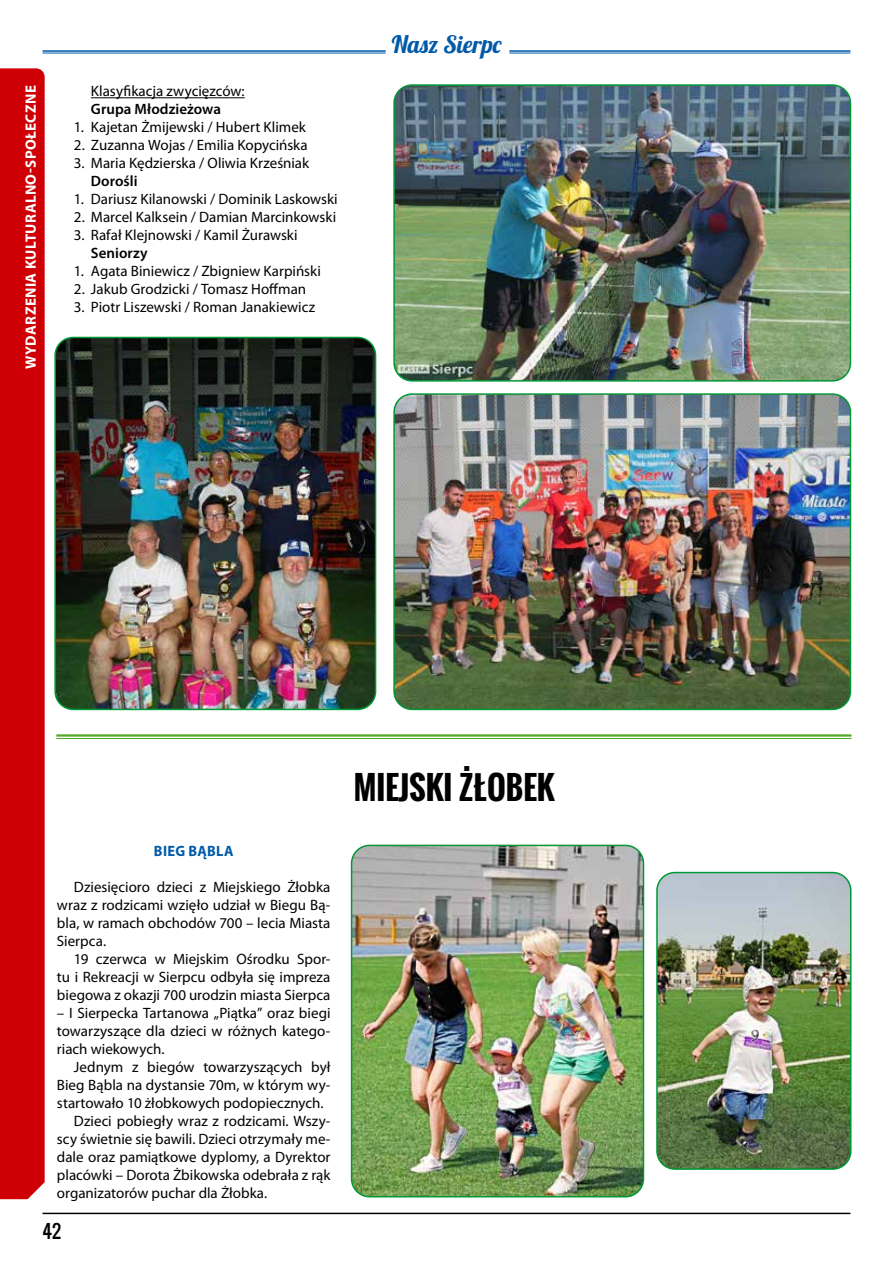
<style>
.page{position:relative;width:893px;height:1263px;background:#fff}
.page>*{position:absolute;margin:0;border:0;box-sizing:border-box;transform-origin:0 0}
.t1{font:700 31.5px "Oswald";color:#000}
.t2{font:24px "Lobster 1.4";color:#005aa9}
.t3{font:18px "Oswald";color:#000}
.t4{font:15px/18px "Myriad Pro";color:#000;text-align:justify}
.t5{font:600 15px "Myriad Pro";letter-spacing:.005em;color:#000}
.t6{font:700 15px "Myriad Pro";letter-spacing:.025em;color:#fff}
.t7{font:700 15px "Myriad Pro";letter-spacing:.025em;color:#005aa9;scale:.96 1}
</style>
<div class="page">
<div style="left:0;top:68px;width:45px;height:1131px;background:#ce0006"></div>
<hr style="left:56px;top:734px;width:795px;height:3px;background:#52a625">
<hr style="left:56px;top:738px;width:795px;height:1px;background:#52a625">
<img style="left:352px;top:845px;width:291px;height:352px">
<div style="left:351px;top:845px;width:293px;height:352px;border:2px solid #009836;border-radius:18px"></div>
<img style="left:396px;top:396px;width:454px;height:313px">
<div style="left:393px;top:393px;width:458px;height:317px;border:2px solid #009836;border-radius:18px"></div>
<img style="left:396px;top:87px;width:454px;height:292px">
<div style="left:393px;top:84px;width:458px;height:298px;border:2px solid #009836;border-radius:18px"></div>
<img style="left:57px;top:337px;width:319px;height:372px">
<div style="left:54px;top:337px;width:322px;height:373px;border:2px solid #009836;border-radius:18px"></div>
<hr style="left:91px;top:97px;width:154px;height:1px;background:#000">
<img style="left:659px;top:872px;width:192px;height:297px">
<div style="left:656px;top:872px;width:195px;height:298px;border:2px solid #009836;border-radius:18px"></div>
<hr style="left:43px;top:50px;width:343px;height:2px;background:#005aa9">
<hr style="left:43px;top:53px;width:343px;height:1px;background:#005aa9">
<hr style="left:509px;top:50px;width:341px;height:2px;background:#005aa9">
<hr style="left:509px;top:53px;width:341px;height:1px;background:#005aa9">
<hr style="left:43px;top:1213px;width:807px;height:1px;background:#000">
<p class="t6" style="left:21px;top:369px;width:285px;rotate:-90deg">WYDARZENIA KULTURALNO-SPOŁECZNE</p>
<p class="t4" style="left:91px;top:82px;width:155px">Klasyfikacja zwycięzców:</p>
<p class="t5" style="left:91px;top:100px;width:132px">Grupa Młodzieżowa</p>
<p class="t4" style="left:74px;top:118px;width:233px">1. Kajetan Żmijewski / Hubert Klimek</p>
<p class="t4" style="left:74px;top:136px;width:235px">2. Zuzanna Wojas / Emilia Kopycińska</p>
<p class="t4" style="left:74px;top:154px;width:237px">3. Maria Kędzierska / Oliwia Krześniak</p>
<p class="t5" style="left:91px;top:172px;width:48px">Dorośli</p>
<p class="t4" style="left:74px;top:190px;width:265px">1. Dariusz Kilanowski / Dominik Laskowski</p>
<p class="t4" style="left:74px;top:208px;width:264px">2. Marcel Kalksein / Damian Marcinkowski</p>
<p class="t4" style="left:74px;top:226px;width:225px">3. Rafał Klejnowski / Kamil Żurawski</p>
<p class="t5" style="left:91px;top:244px;width:58px">Seniorzy</p>
<p class="t4" style="left:74px;top:262px;width:248px">1. Agata Biniewicz / Zbigniew Karpiński</p>
<p class="t4" style="left:74px;top:280px;width:234px">2. Jakub Grodzicki / Tomasz Hoffman</p>
<p class="t4" style="left:74px;top:298px;width:243px">3. Piotr Liszewski / Roman Janakiewicz</p>
<h2 class="t2" style="left:392px;top:29px;width:111px">Nasz Sierpc</h2>
<p class="t7" style="left:154px;top:841px;width:84px">BIEG BĄBLA</p>
<p class="t4" style="left:57px;top:878px;width:275px;text-indent:17px">Dziesięcioro dzieci z Miejskiego Żłobka wraz z rodzicami wzięło udział w Biegu Bą&shy;bla, w ramach obchodów 700 – lecia Miasta Sierpca.</p>
<p class="t4" style="left:57px;top:950px;width:275px;text-indent:17px">19 czerwca w Miejskim Ośrodku Spor&shy;tu i Rekreacji w Sierpcu odbyła się impreza biegowa z okazji 700 urodzin miasta Sierpca</p>
<p class="t4" style="left:57px;top:1004px;width:275px">– I Sierpecka Tartanowa „Piątka” oraz biegi towarzyszące dla dzieci w różnych katego&shy;riach wiekowych.</p>
<p class="t4" style="left:74px;top:1058px;width:258px">Jednym z biegów towarzyszących był</p>
<p class="t4" style="left:57px;top:1076px;width:275px">Bieg Bąbla na dystansie 70m, w którym wy-</p>
<p class="t4" style="left:57px;top:1094px;width:268px">startowało 10 żłobkowych podopiecznych.</p>
<p class="t4" style="left:74px;top:1112px;width:258px">Dzieci pobiegły wraz z rodzicami. Wszy-</p>
<p class="t4" style="left:57px;top:1130px;width:275px">scy świetnie się bawili. Dzieci otrzymały me-</p>
<p class="t4" style="left:57px;top:1148px;width:275px">dale oraz pamiątkowe dyplomy, a Dyrektor</p>
<p class="t4" style="left:57px;top:1166px;width:275px">placówki – Dorota Żbikowska odebrała z rąk</p>
<p class="t4" style="left:57px;top:1184px;width:212px">organizatorów puchar dla Żłobka.</p>
<p class="t3" style="left:43px;top:1218px;width:20px">42</p>
<h1 class="t1" style="left:354px;top:764px;width:202px">MIEJSKI ŻŁOBEK</h1>
</div>
